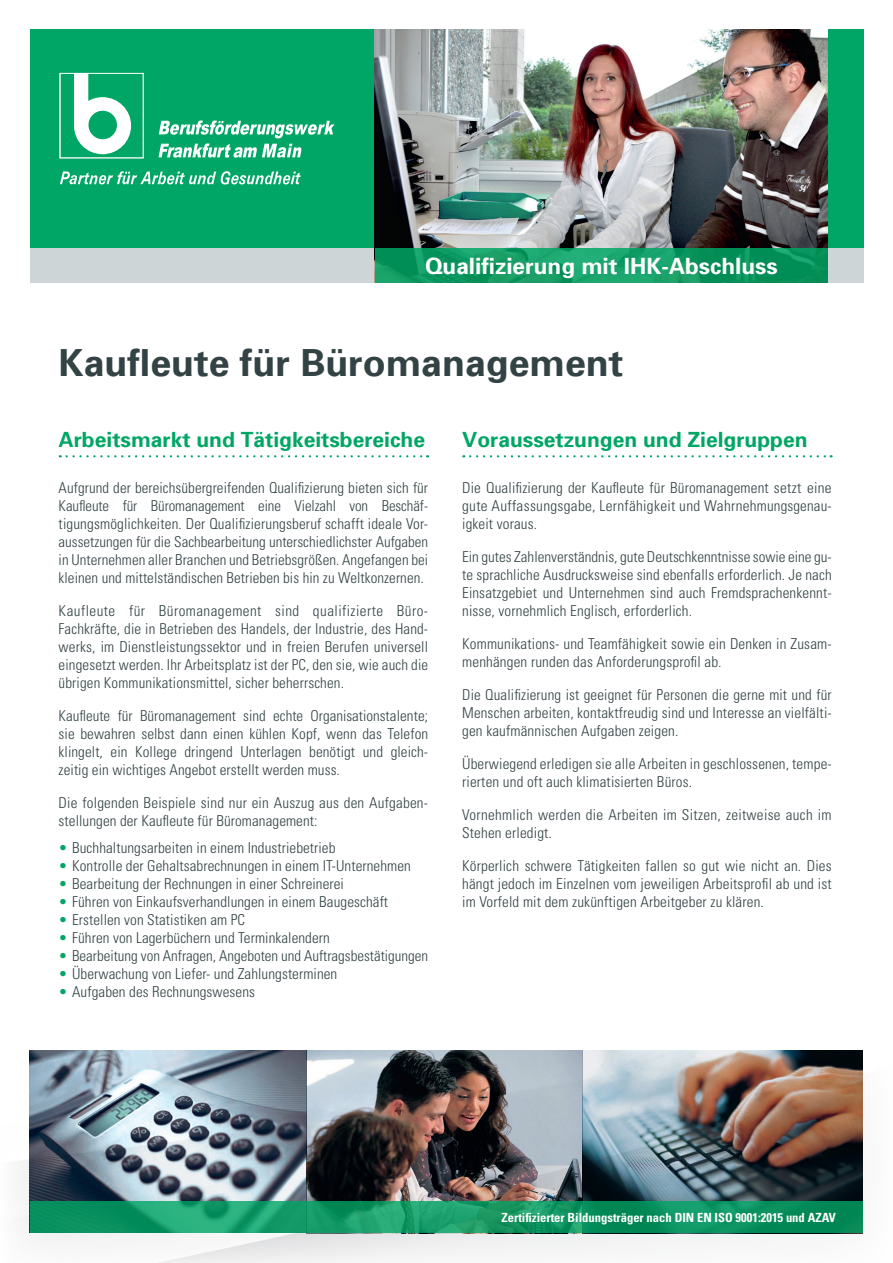
<style>
.page{position:relative;width:893px;height:1263px;background:#fff}
.page>*{position:absolute;margin:0;border:0;box-sizing:border-box;transform-origin:0 0}
.t1{font:700 37.5px "Univers 65";color:#334345}
.t2{font:700 22.5px "Univers 65";color:#fff}
.Headline{font:700 21px "Univers 65";color:#00a665}
.t3{font:300 condensed 15px/18px "Univers LT Std";letter-spacing:.01em;color:#334345;text-align:justify}
.t4{font:700 condensed 12.6px "Univers LT Std";color:#fff}
.s1{color:#00a665}
</style>
<div class="page">
<img style="left:17px;top:1050px;width:846px;height:213px">
<div style="left:30px;top:248px;width:833px;height:34px;background:#cdd5d7"></div>
<div style="left:30px;top:30px;width:833px;height:218px;background:#00a665"></div>
<img style="left:30px;top:1050px;width:833px;height:183px">
<svg style="left:67px;top:455px;width:361px;height:2px"></svg>
<svg style="left:470px;top:455px;width:362px;height:2px"></svg>
<svg style="left:60px;top:171px;width:241px;height:13px"></svg>
<svg style="left:74px;top:75px;width:58px;height:80px"></svg>
<svg style="left:159px;top:120px;width:176px;height:38px"></svg>
<img style="left:375px;top:30px;width:453px;height:218px">
<svg style="left:375px;top:248px;width:453px;height:34px;background:#0f9a62"></svg>
<svg style="left:30px;top:1201px;width:832px;height:32px;background:#109664"></svg>
<div style="left:60px;top:73px;width:84px;height:85px;border:1px solid #fff"></div>
<p class="t2" style="left:425px;top:251px;width:354px">Qualifizierung mit IHK-Abschluss</p>
<p class="t1" style="left:59px;top:338px;width:566px">Kaufleute für Büromanagement</p>
<p class="Headline" style="left:59px;top:426px;width:368px">Arbeitsmarkt und Tätigkeitsbereiche</p>
<p class="t3" style="left:59px;top:479px;width:371px">Aufgrund der bereichsübergreifenden Qualifizierung bieten sich für Kaufleute für Büromanagement eine Vielzahl von Beschäf&shy;tigungsmöglichkeiten. Der Qualifizierungsberuf schafft ideale Vor&shy;aussetzungen für die Sachbearbeitung unterschiedlichster Aufgaben in Unternehmen aller Branchen und Betriebsgrößen. Angefangen bei kleinen und mittelständischen Betrieben bis hin zu Weltkonzernen.</p>
<p class="t3" style="left:59px;top:602px;width:371px">Kaufleute für Büromanagement sind qualifizierte Büro-Fachkräfte, die in Betrieben des Handels, der Industrie, des Hand&shy;werks, im Dienstleistungssektor und in freien Berufen universell eingesetzt werden. Ihr Arbeitsplatz ist der PC, den sie, wie auch die übrigen Kommunikationsmittel, sicher beherrschen.</p>
<p class="t3" style="left:59px;top:707px;width:371px">Kaufleute für Büromanagement sind echte Organisationstalente; sie bewahren selbst dann einen kühlen Kopf, wenn das Telefon klingelt, ein Kollege dringend Unterlagen benötigt und gleich&shy;zeitig ein wichtiges Angebot erstellt werden muss.</p>
<p class="t3" style="left:59px;top:794px;width:371px">Die folgenden Beispiele sind nur ein Auszug aus den Aufgaben&shy;stellungen der Kaufleute für Büromanagement:</p>
<p class="t3" style="left:59px;top:838px;width:278px"><span class="s1">•</span> Buchhaltungsarbeiten in einem Industriebetrieb</p>
<p class="t3" style="left:59px;top:856px;width:354px"><span class="s1">•</span> Kontrolle der Gehaltsabrechnungen in einem IT-Unternehmen</p>
<p class="t3" style="left:59px;top:874px;width:287px"><span class="s1">•</span> Bearbeitung der Rechnungen in einer Schreinerei</p>
<p class="t3" style="left:59px;top:892px;width:331px"><span class="s1">•</span> Führen von Einkaufsverhandlungen in einem Baugeschäft</p>
<p class="t3" style="left:59px;top:910px;width:188px"><span class="s1">•</span> Erstellen von Statistiken am PC</p>
<p class="t3" style="left:59px;top:928px;width:273px"><span class="s1">•</span> Führen von Lagerbüchern und Terminkalendern</p>
<p class="t3" style="left:59px;top:946px;width:371px"><span class="s1">•</span> Bearbeitung von Anfragen, Angeboten und Auftragsbestätigungen</p>
<p class="t3" style="left:59px;top:964px;width:280px"><span class="s1">•</span> Überwachung von Liefer- und Zahlungsterminen</p>
<p class="t3" style="left:59px;top:982px;width:198px"><span class="s1">•</span> Aufgaben des Rechnungswesens</p>
<p class="Headline" style="left:462px;top:426px;width:347px">Voraussetzungen und Zielgruppen</p>
<p class="t3" style="left:462px;top:479px;width:371px">Die Qualifizierung der Kaufleute für Büromanagement setzt eine gute Auffassungsgabe, Lernfähigkeit und Wahrnehmungsgenau&shy;igkeit voraus.</p>
<p class="t3" style="left:462px;top:548px;width:371px">Ein gutes Zahlenverständnis, gute Deutschkenntnisse sowie eine gu&shy;te sprachliche Ausdrucksweise sind ebenfalls erforderlich. Je nach Einsatzgebiet und Unternehmen sind auch Fremdsprachenkennt&shy;nisse, vornehmlich Englisch, erforderlich.</p>
<p class="t3" style="left:462px;top:635px;width:371px">Kommunikations- und Teamfähigkeit sowie ein Denken in Zusam&shy;menhängen runden das Anforderungsprofil ab.</p>
<p class="t3" style="left:462px;top:686px;width:371px">Die Qualifizierung ist geeignet für Personen die gerne mit und für Menschen arbeiten, kontaktfreudig sind und Interesse an vielfälti&shy;gen kaufmännischen Aufgaben zeigen.</p>
<p class="t3" style="left:462px;top:755px;width:371px">Überwiegend erledigen sie alle Arbeiten in geschlossenen, tempe&shy;rierten und oft auch klimatisierten Büros.</p>
<p class="t3" style="left:462px;top:806px;width:371px">Vornehmlich werden die Arbeiten im Sitzen, zeitweise auch im<br>Stehen erledigt.</p>
<p class="t3" style="left:462px;top:857px;width:371px">Körperlich schwere Tätigkeiten fallen so gut wie nicht an. Dies hängt jedoch im Einzelnen vom jeweiligen Arbeitsprofil ab und ist im Vorfeld mit dem zukünftigen Arbeitgeber zu klären.</p>
<p class="t4" style="left:502px;top:1210px;width:336px">Zertifizierter Bildungsträger nach DIN EN ISO 9001:2015 und AZAV</p>
</div>
